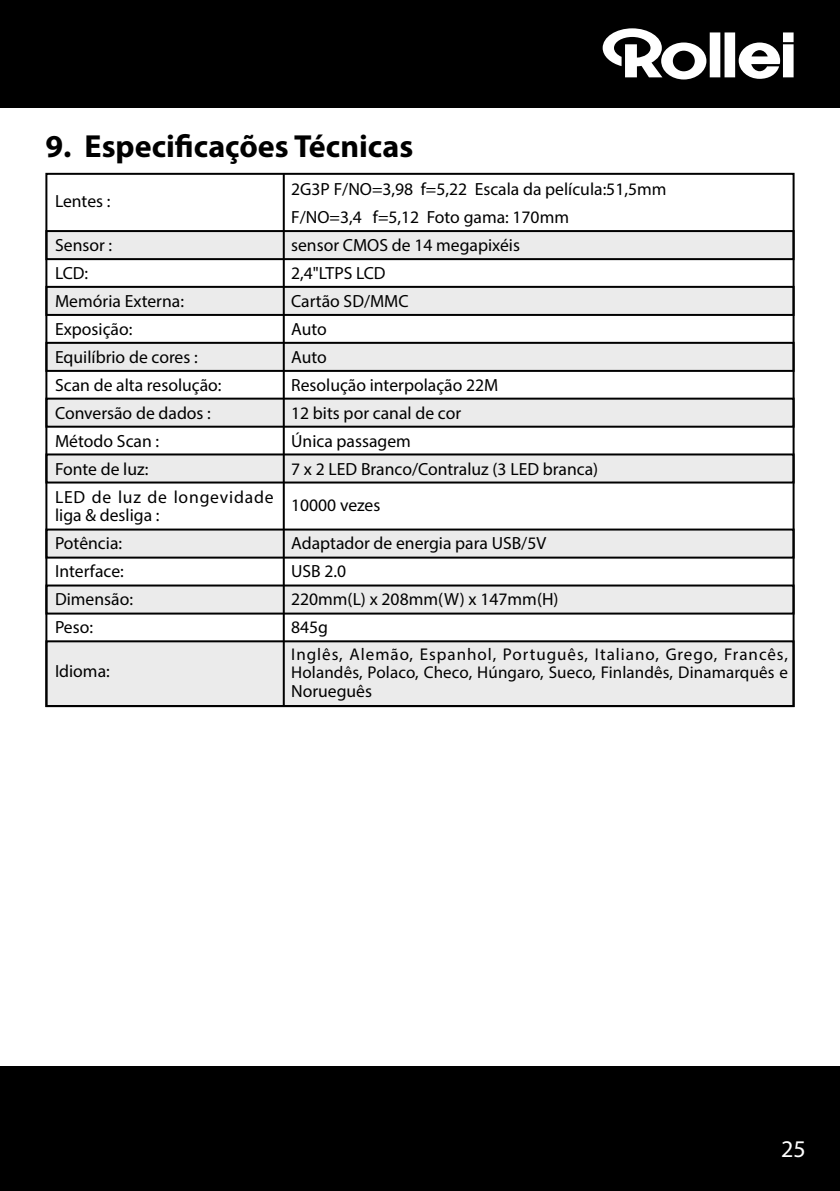
<style>
.page{position:relative;width:840px;height:1191px;background:#fff}
.page>*{position:absolute;margin:0;border:0;box-sizing:border-box;transform-origin:0 0}
.t1{font:700 32px "Myriad Pro";color:#000}
.t2{font:24px "Myriad Pro";color:#fff}
.t3{font:17.6px/28px "Myriad Pro";color:#000}
.t4{font:17px/18px "Myriad Pro";letter-spacing:.01em;color:#000}
</style>
<div class="page">
<div style="left:0;top:1066px;width:839px;height:125px;background:#000"></div>
<div style="left:0;top:0;width:839px;height:108px;background:#000"></div>
<svg style="left:602px;top:28px;width:191px;height:51px"></svg>
<div style="left:46px;top:231px;width:747px;height:28px;background:#ebebeb"></div>
<div style="left:45px;top:230px;width:749px;height:30px;border:2px solid #000"></div>
<div style="left:46px;top:454px;width:747px;height:28px;background:#ebebeb"></div>
<div style="left:45px;top:453px;width:749px;height:30px;border:2px solid #000"></div>
<div style="left:46px;top:343px;width:747px;height:28px;background:#ebebeb"></div>
<div style="left:45px;top:342px;width:749px;height:30px;border:2px solid #000"></div>
<div style="left:46px;top:585px;width:747px;height:28px;background:#ebebeb"></div>
<div style="left:45px;top:584px;width:749px;height:30px;border:2px solid #000"></div>
<div style="left:46px;top:287px;width:747px;height:28px;background:#ebebeb"></div>
<div style="left:45px;top:286px;width:749px;height:30px;border:2px solid #000"></div>
<div style="left:46px;top:529px;width:747px;height:28px;background:#ebebeb"></div>
<div style="left:45px;top:528px;width:749px;height:30px;border:2px solid #000"></div>
<div style="left:46px;top:398px;width:747px;height:29px;background:#ebebeb"></div>
<div style="left:45px;top:397px;width:749px;height:31px;border:2px solid #000"></div>
<div style="left:46px;top:641px;width:747px;height:65px;background:#ebebeb"></div>
<div style="left:45px;top:640px;width:749px;height:67px;border:2px solid #000"></div>
<hr style="left:282px;top:174px;width:2px;height:532px;background:#000">
<h1 class="t1" style="left:45px;top:126px;width:369px">9. Especificações Técnicas</h1>
<p class="t3" style="left:55px;top:187px;width:57px">Lentes :</p>
<p class="t3" style="left:55px;top:231px;width:220px">Sensor :<br>LCD:<br>Memória Externa:<br>Exposição:<br>Equilíbrio de cores :<br>Scan de alta resolução:<br>Conversão de dados :<br>Método Scan :<br>Fonte de luz:<br>LED de luz de longevidade</p>
<p class="t3" style="left:55px;top:501px;width:106px">liga &amp; desliga :<br>Potência:<br>Interface:<br>Dimensão:<br>Peso:</p>
<p class="t3" style="left:55px;top:657px;width:56px">Idioma:</p>
<p class="t3" style="left:291px;top:174px;width:376px">2G3P F/NO=3,98 f=5,22 Escala da película:51,5mm<br>F/NO=3,4 f=5,12 Foto gama: 170mm<br>sensor CMOS de 14 megapixéis<br>2,4"LTPS LCD<br>Cartão SD/MMC<br>Auto<br>Auto<br>Resolução interpolação 22M<br>12 bits por canal de cor<br>Única passagem<br>7 x 2 LED Branco/Contraluz (3 LED branca)</p>
<p class="t3" style="left:291px;top:485px;width:256px;line-height:38px">10000 vezes<br>Adaptador de energia para USB/5V</p>
<p class="t3" style="left:291px;top:556px;width:269px">USB 2.0<br>220mm(L) x 208mm(W) x 147mm(H)<br>845g</p>
<p class="t4" style="left:291px;top:645px;width:498px">Inglês, Alemão, Espanhol, Português, Italiano, Grego, Francês,<br>Holandês, Polaco, Checo, Húngaro, Sueco, Finlandês, Dinamarquês e</p>
<p class="t3" style="left:291px;top:676px;width:82px">Norueguês</p>
<h2 class="t2" style="left:780px;top:1134px;width:26px">25</h2>
</div>
